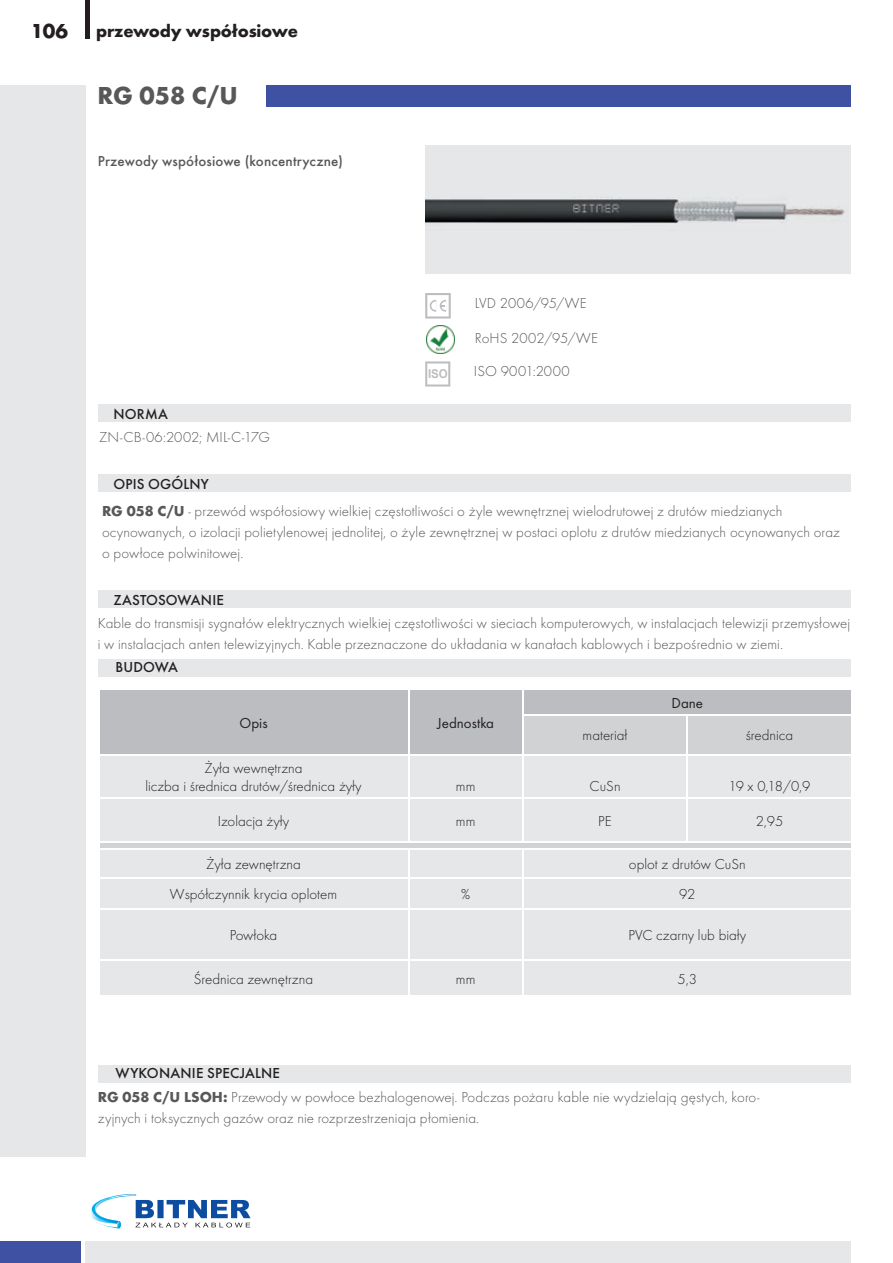
<style>
.page{position:relative;width:893px;height:1263px;background:#fff}
.page>*{position:absolute;margin:0;border:0;box-sizing:border-box;transform-origin:0 0}
.t1{font:700 25.5px "Futura TEE";color:#57585a}
.t2{font:700 21px "Futura TEE";color:#231f20}
.t3{font:700 18px "Futura TEE";letter-spacing:-.01em;color:#231f20}
.t4{font:15px/21px "Futura TEE Ligh";letter-spacing:.005em;color:#57585a}
.t5{font:15px/18px "Futura TEE Ligh";color:#231f20;text-align:center}
.t6{font:500 15px "Futura TEE";letter-spacing:.01em;color:#231f20}
.t7{font:500 15px "Futura TEE";letter-spacing:.01em;color:#57585a}
.t8{font:15px "Futura TEE";color:#231f20}
.t9{font:15px "Futura TEE Ligh";letter-spacing:.015em;color:#515659}
.t10{font:700 12.15px "Arial";color:#bcbdc0;scale:.94 1}
.s1{font-family:"Futura TEE";font-weight:700}
</style>
<div class="page">
<div style="left:0;top:85px;width:85px;height:1072px;background:#e6e7e9"></div>
<svg style="left:91px;top:1194px;width:160px;height:35px"></svg>
<div style="left:85px;top:1242px;width:765px;height:21px;background:#e6e7e9"></div>
<div style="left:0;top:1242px;width:81px;height:21px;background:#3f51a3"></div>
<hr style="left:85px;top:0;width:4px;height:38px;background:#231f20">
<img style="left:425px;top:146px;width:425px;height:127px">
<div style="left:98px;top:405px;width:752px;height:17px;background:#e6e7e9"></div>
<div style="left:98px;top:474px;width:752px;height:17px;background:#e6e7e9"></div>
<div style="left:98px;top:591px;width:752px;height:17px;background:#e6e7e9"></div>
<div style="left:98px;top:659px;width:752px;height:17px;background:#e6e7e9"></div>
<div style="left:98px;top:1066px;width:752px;height:17px;background:#e6e7e9"></div>
<div style="left:266px;top:85px;width:584px;height:21px;background:#3f51a3"></div>
<div style="left:100px;top:690px;width:751px;height:25px;background:#bcbdc0"></div>
<svg style="left:100px;top:715px;width:751px;height:39px;background:#c5c6c9"></svg>
<div style="left:100px;top:756px;width:751px;height:239px;background:#e6e7e9"></div>
<svg style="left:408px;top:690px;width:1px;height:25px"></svg>
<hr style="left:522px;top:690px;width:2px;height:24px;background:#fff">
<hr style="left:408px;top:715px;width:1px;height:39px;background:#fff">
<hr style="left:522px;top:714px;width:165px;height:1px;background:#fff">
<hr style="left:522px;top:715px;width:2px;height:39px;background:#fff">
<hr style="left:687px;top:714px;width:165px;height:1px;background:#fff">
<hr style="left:687px;top:715px;width:1px;height:39px;background:#fff">
<hr style="left:408px;top:755px;width:1px;height:43px;background:#fff">
<hr style="left:522px;top:755px;width:2px;height:43px;background:#fff">
<hr style="left:687px;top:755px;width:1px;height:43px;background:#fff">
<hr style="left:98px;top:798px;width:310px;height:1px;background:#fff">
<hr style="left:98px;top:877px;width:310px;height:2px;background:#fff">
<hr style="left:98px;top:908px;width:310px;height:2px;background:#fff">
<hr style="left:98px;top:959px;width:310px;height:2px;background:#fff">
<hr style="left:408px;top:799px;width:1px;height:42px;background:#fff">
<hr style="left:522px;top:799px;width:2px;height:42px;background:#fff">
<hr style="left:687px;top:799px;width:1px;height:42px;background:#fff">
<hr style="left:522px;top:850px;width:2px;height:27px;background:#fff">
<svg style="left:408px;top:850px;width:1px;height:58px"></svg>
<hr style="left:522px;top:879px;width:2px;height:29px;background:#fff">
<hr style="left:408px;top:910px;width:1px;height:49px;background:#fff">
<hr style="left:522px;top:910px;width:2px;height:49px;background:#fff">
<hr style="left:408px;top:961px;width:1px;height:34px;background:#fff">
<hr style="left:522px;top:961px;width:2px;height:34px;background:#fff">
<hr style="left:408px;top:798px;width:115px;height:1px;background:#fff">
<hr style="left:523px;top:798px;width:164px;height:1px;background:#fff">
<hr style="left:687px;top:798px;width:165px;height:1px;background:#fff">
<hr style="left:408px;top:877px;width:115px;height:2px;background:#fff">
<hr style="left:523px;top:877px;width:164px;height:2px;background:#fff">
<hr style="left:687px;top:877px;width:165px;height:2px;background:#fff">
<hr style="left:408px;top:908px;width:115px;height:2px;background:#fff">
<hr style="left:523px;top:908px;width:164px;height:2px;background:#fff">
<hr style="left:687px;top:908px;width:165px;height:2px;background:#fff">
<hr style="left:408px;top:959px;width:115px;height:2px;background:#fff">
<hr style="left:523px;top:959px;width:164px;height:2px;background:#fff">
<hr style="left:687px;top:959px;width:165px;height:2px;background:#fff">
<hr style="left:98px;top:841px;width:310px;height:2px;background:#fff">
<hr style="left:408px;top:841px;width:115px;height:2px;background:#fff">
<hr style="left:523px;top:841px;width:164px;height:2px;background:#fff">
<hr style="left:687px;top:841px;width:165px;height:2px;background:#fff">
<hr style="left:98px;top:848px;width:310px;height:2px;background:#fff">
<hr style="left:408px;top:848px;width:115px;height:2px;background:#fff">
<hr style="left:523px;top:848px;width:164px;height:2px;background:#fff">
<hr style="left:687px;top:848px;width:165px;height:2px;background:#fff">
<svg style="left:425px;top:293px;width:26px;height:26px"></svg>
<img style="left:427px;top:326px;width:28px;height:28px">
<svg style="left:425px;top:361px;width:25px;height:25px"></svg>
<h2 class="t2" style="left:31px;top:18px;width:39px">106</h2>
<p class="t3" style="left:96px;top:20px;width:203px">przewody współosiowe</p>
<h1 class="t1" style="left:98px;top:80px;width:142px">RG 058 C/U</h1>
<p class="t7" style="left:98px;top:152px;width:247px">Przewody współosiowe (koncentryczne)</p>
<p class="t4" style="left:475px;top:293px;width:113px">LVD 2006/95/WE</p>
<p class="t4" style="left:475px;top:327px;width:125px">RoHS 2002/95/WE</p>
<p class="t6" style="left:114px;top:405px;width:56px">NORMA</p>
<p class="t4" style="left:99px;top:426px;width:172px">ZN-CB-06:2002; MIL-C-17G</p>
<p class="t6" style="left:113px;top:475px;width:97px">OPIS OGÓLNY</p>
<p class="t10" style="left:428px;top:366px;width:23px">ISO</p>
<p class="t9" style="left:474px;top:362px;width:97px">ISO 9001:2000</p>
<p class="t4" style="left:102px;top:501px;width:739px"><span class="s1">RG 058 C/U</span> - przewód współosiowy wielkiej częstotliwości o żyle wewnętrznej wielodrutowej z drutów miedzianych ocynowanych, o izolacji polietylenowej jednolitej, o żyle zewnętrznej w postaci oplotu z drutów miedzianych ocynowanych oraz o powłoce polwinitowej.</p>
<p class="t6" style="left:114px;top:591px;width:112px">ZASTOSOWANIE</p>
<p class="t4" style="left:98px;top:613px;width:754px">Kable do transmisji sygnałów elektrycznych wielkiej częstotliwości w sieciach komputerowych, w instalacjach telewizji przemysłowej i w instalacjach anten telewizyjnych. Kable przeznaczone do układania w kanałach kablowych i bezpośrednio w ziemi.</p>
<p class="t6" style="left:116px;top:658px;width:64px">BUDOWA</p>
<p class="t8" style="left:239px;top:714px;width:30px">Opis</p>
<p class="t8" style="left:437px;top:714px;width:58px">Jednostka</p>
<p class="t8" style="left:671px;top:694px;width:33px">Dane</p>
<p class="t5" style="left:583px;top:726px;width:46px">materiał</p>
<p class="t5" style="left:746px;top:726px;width:49px">średnica</p>
<p class="t5" style="left:145px;top:759px;width:218px">Żyła wewnętrzna<br>liczba i średnica drutów/średnica żyły</p>
<p class="t5" style="left:456px;top:777px;width:21px">mm</p>
<p class="t5" style="left:590px;top:777px;width:32px">CuSn</p>
<p class="t5" style="left:728px;top:777px;width:84px">19 x 0,18/0,9</p>
<p class="t5" style="left:218px;top:812px;width:73px">Izolacja żyły</p>
<p class="t5" style="left:456px;top:812px;width:21px">mm</p>
<p class="t5" style="left:598px;top:812px;width:15px">PE</p>
<p class="t5" style="left:756px;top:812px;width:29px">2,95</p>
<p class="t5" style="left:206px;top:855px;width:96px">Żyła zewnętrzna</p>
<p class="t5" style="left:629px;top:855px;width:118px">oplot z drutów CuSn</p>
<p class="t5" style="left:170px;top:885px;width:169px">Współczynnik krycia oplotem</p>
<p class="t5" style="left:461px;top:885px;width:11px">%</p>
<p class="t5" style="left:679px;top:885px;width:18px">92</p>
<p class="t5" style="left:230px;top:926px;width:49px">Powłoka</p>
<p class="t5" style="left:628px;top:926px;width:119px">PVC czarny lub biały</p>
<p class="t5" style="left:194px;top:970px;width:121px">Średnica zewnętrzna</p>
<p class="t5" style="left:456px;top:970px;width:21px">mm</p>
<p class="t5" style="left:678px;top:970px;width:21px">5,3</p>
<p class="t6" style="left:116px;top:1065px;width:166px">WYKONANIE SPECJALNE</p>
<p class="t4" style="left:98px;top:1086px;width:663px"><span class="s1">RG 058 C/U LSOH:</span> Przewody w powłoce bezhalogenowej. Podczas pożaru kable nie wydzielają gęstych, koro&shy;zyjnych i toksycznych gazów oraz nie rozprzestrzeniaja płomienia.</p>
</div>
